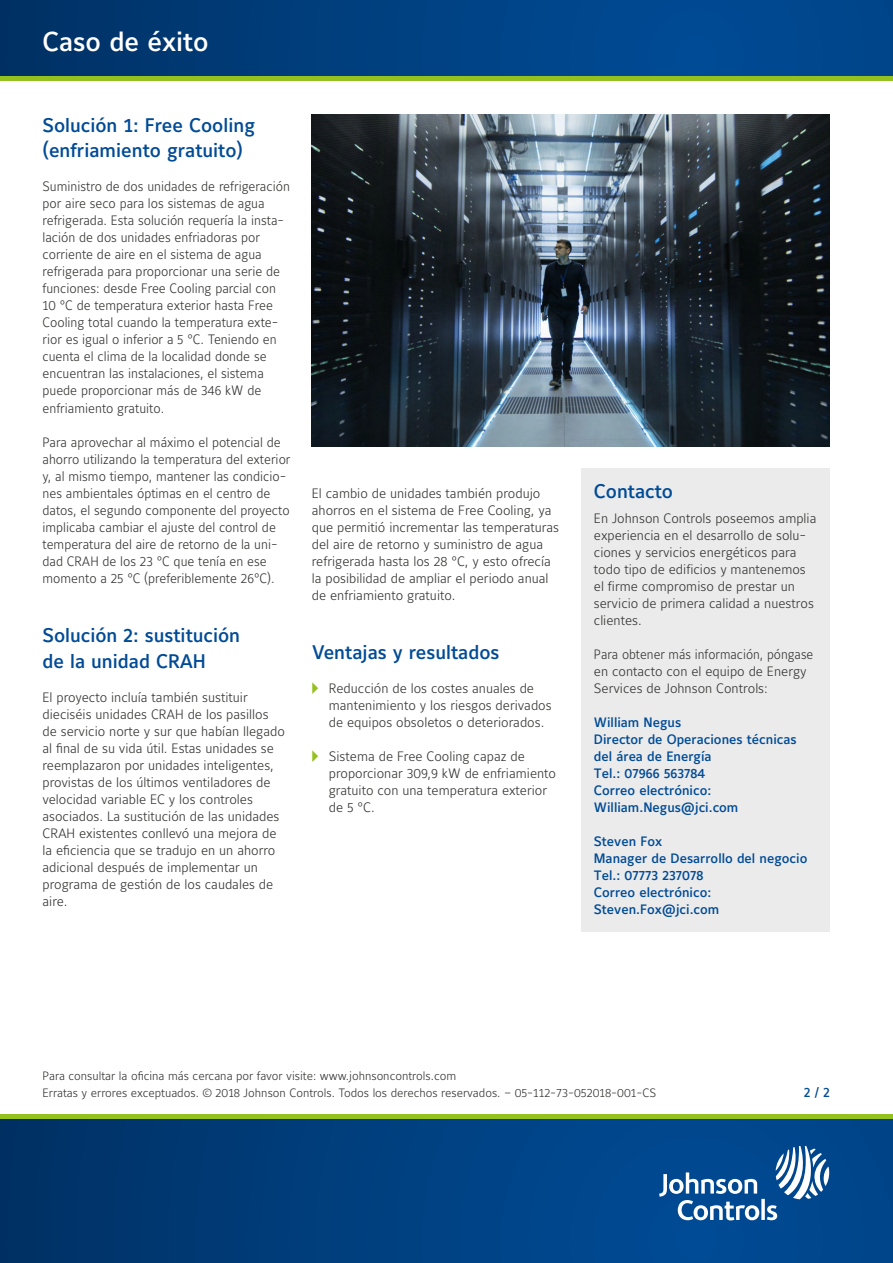
<style>
.page{position:relative;width:893px;height:1263px;background:#fff}
.page>*{position:absolute;margin:0;border:0;box-sizing:border-box;transform-origin:0 0}
.t1{font:500 27px "Maurea Jci Lf ML";color:#fff}
.t2{font:500 19.5px/25.5px "Maurea Jci Lf ML";color:#004b96}
.t3{font:300 13.5px/17px "Maurea Jci Lf ML";color:#333332}
.t4{font:500 13.5px/17px "Maurea Jci Lf ML";color:#004b96}
.t5{font:300 13.5px/17px "Maurea Jci Lf ML";color:#333332;scale:.95 1}
.t6{font:500 12.75px "Maurea Jci Tf ML";color:#004b96}
.t7{font:300 12px/17px "Maurea Jci Lf ML";color:#333332}
.s1{color:#95c11f}
</style>
<div class="page">
<div style="left:0;top:0;width:893px;height:77px;background:linear-gradient(to right,#003469,#004d99)"></div>
<hr style="left:0;top:77px;width:893px;height:4px;background:#95c11f">
<div style="left:0;top:1118px;width:893px;height:145px;background:linear-gradient(to right,#003469,#004d98)"></div>
<hr style="left:0;top:1114px;width:893px;height:4px;background:#95c11f">
<svg style="left:659px;top:1146px;width:170px;height:74px"></svg>
<img style="left:312px;top:115px;width:517px;height:331px">
<div style="left:581px;top:468px;width:248px;height:463px;background:#ebebeb"></div>
<h1 class="t1" style="left:43px;top:25px;width:167px">Caso de éxito</h1>
<h2 class="t2" style="left:43px;top:112px;width:214px">Solución 1: Free Cooling (enfriamiento gratuito)</h2>
<p class="t3" style="left:43px;top:178px;width:249px">Suministro de dos unidades de refrigeración por aire seco para los sistemas de agua refrigerada. Esta solución requería la insta&shy;lación de dos unidades enfriadoras por corriente de aire en el sistema de agua refrigerada para proporcionar una serie de funciones: desde Free Cooling parcial con 10 °C de temperatura exterior hasta Free Cooling total cuando la temperatura exte&shy;rior es igual o inferior a 5 °C. Teniendo en cuenta el clima de la localidad donde se encuentran las instalaciones, el sistema puede proporcionar más de 346 kW de enfriamiento gratuito.</p>
<p class="t3" style="left:43px;top:433px;width:249px">Para aprovechar al máximo el potencial de ahorro utilizando la temperatura del exterior y, al mismo tiempo, mantener las condicio&shy;nes ambientales óptimas en el centro de datos, el segundo componente del proyecto implicaba cambiar el ajuste del control de temperatura del aire de retorno de la uni&shy;dad CRAH de los 23 °C que tenía en ese momento a 25 °C (preferiblemente 26°C).</p>
<h2 class="t2" style="left:43px;top:623px;width:199px">Solución 2: sustitución de la unidad CRAH</h2>
<p class="t3" style="left:43px;top:688px;width:244px">El proyecto incluía también sustituir dieciséis unidades CRAH de los pasillos de servicio norte y sur que habían llegado al final de su vida útil. Estas unidades se reemplazaron por unidades inteligentes, provistas de los últimos ventiladores de velocidad variable EC y los controles asociados. La sustitución de las unidades CRAH existentes conllevó una mejora de la eficiencia que se tradujo en un ahorro adicional después de implementar un programa de gestión de los caudales de aire.</p>
<p class="t3" style="left:312px;top:484px;width:249px">El cambio de unidades también produjo ahorros en el sistema de Free Cooling, ya que permitió incrementar las temperaturas del aire de retorno y suministro de agua refrigerada hasta los 28 °C, y esto ofrecía la posibilidad de ampliar el periodo anual de enfriamiento gratuito.</p>
<h2 class="t2" style="left:312px;top:640px;width:189px">Ventajas y resultados</h2>
<p class="t3" style="left:329px;top:680px;width:224px;text-indent:-17px"><span class="s1">▸</span> Reducción de los costes anuales de mantenimiento y los riesgos derivados de equipos obsoletos o deteriorados.</p>
<p class="t3" style="left:329px;top:748px;width:229px;text-indent:-17px"><span class="s1">▸</span> Sistema de Free Cooling capaz de proporcionar 309,9 kW de enfriamiento gratuito con una temperatura exterior de 5 °C.</p>
<h2 class="t2" style="left:594px;top:478px;width:81px">Contacto</h2>
<p class="t3" style="left:594px;top:510px;width:224px">En Johnson Controls poseemos amplia experiencia en el desarrollo de solu&shy;ciones y servicios energéticos para todo tipo de edificios y mantenemos el firme compromiso de prestar un servicio de primera calidad a nuestros clientes.</p>
<p class="t5" style="left:594px;top:646px;width:233px">Para obtener más información, póngase en contacto con el equipo de Energy<br>Services de Johnson Controls:</p>
<p class="t4" style="left:594px;top:714px;width:204px">William Negus<br>Director de Operaciones técnicas del área de Energía<br>Tel.: 07966 563784<br>Correo electrónico:<br>William.Negus@jci.com</p>
<p class="t4" style="left:594px;top:833px;width:215px">Steven Fox<br>Manager de Desarrollo del negocio<br>Tel.: 07773 237078<br>Correo electrónico:<br>Steven.Fox@jci.com</p>
<p class="t7" style="left:43px;top:1067px;width:615px">Para consultar la oficina más cercana por favor visite: www.johnsoncontrols.com<br>Erratas y errores exceptuados. © 2018 Johnson Controls. Todos los derechos reservados. – 05-112-73-052018-001-CS</p>
<p class="t6" style="left:804px;top:1085px;width:28px">2 / 2</p>
</div>
